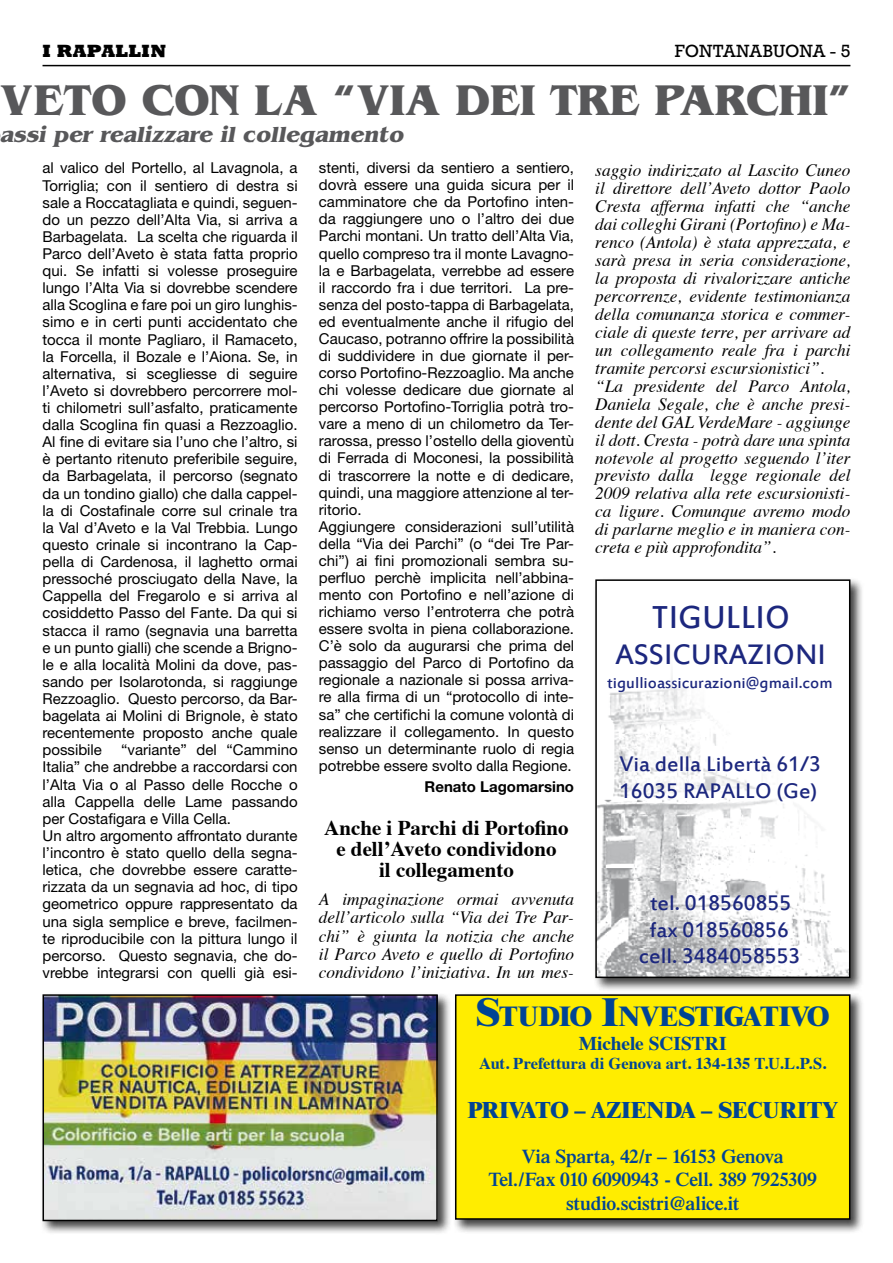
<style>
.page{position:relative;width:893px;height:1263px;background:#fff}
.page>*{position:absolute;margin:0;border:0;box-sizing:border-box;transform-origin:0 0}
.t1{font:700 45px "Benguiat";color:#58585a}
.t2{font:35.1px "Estrangelo Edessa";color:#1c277e}
.t3{font:31.2px "Estrangelo Edessa";color:#1c277e}
.t4{font:800 27.3px "Times";color:#004494}
.t5{font:23.4px/26.1px "Estrangelo Edessa";color:#1c277e}
.t6{font:italic 700 22.5px "Benguiat";color:#58585a}
.t7{font:800 22.5px "Times";letter-spacing:.005em;color:#004494}
.t8{font:700 21px/21.3px "Times";color:#000;text-align:center}
.t9{font:600 19.5px/23.4px "Times";letter-spacing:-.01em;color:#004494;text-align:center}
.t10{font:700 19.5px "Times";letter-spacing:-.01em;color:#004494}
.t11{font:18px "Rockwell";color:#000}
.t12{font:800 18px "Rockwell";letter-spacing:.025em;color:#000}
.t13{font:17.55px "Estrangelo Edessa";color:#1c277e}
.t14{font:italic 17.25px/18px "Times";color:#000}
.t15{font:700 16.5px "Times";letter-spacing:-.005em;color:#004494}
.t16{font:15px/17.1px "Helvetica Neue";color:#000}
.t17{font:700 15px "Helvetica Neue";color:#000}
.s1{font-size:39px}
</style>
<div class="page">
<hr style="left:43px;top:65px;width:807px;height:1px;background:#000">
<div style="left:593px;top:577px;width:272px;height:415px;background:#000;opacity:.75"></div>
<img style="left:598px;top:582px;width:249px;height:393px">
<div style="left:595px;top:579px;width:255px;height:399px;border:2px solid #000"></div>
<div style="left:40px;top:992px;width:412px;height:243px;background:#000;opacity:.75"></div>
<img style="left:46px;top:997px;width:389px;height:221px">
<div style="left:43px;top:994px;width:395px;height:227px;border:2px solid #000"></div>
<div style="left:453px;top:992px;width:412px;height:242px;background:#000;opacity:.75"></div>
<div style="left:456px;top:995px;width:394px;height:224px;background:#ffed00"></div>
<div style="left:455px;top:994px;width:395px;height:226px;border:2px solid #000"></div>
<p class="t12" style="left:43px;top:39px;width:125px">I RAPALLIN</p>
<p class="t11" style="left:675px;top:40px;width:177px">FONTANABUONA - 5</p>
<h1 class="t1" style="left:-1px;top:74px;width:853px">VETO CON LA “VIA DEI TRE PARCHI”</h1>
<h3 class="t6" style="left:0;top:121px;width:410px">assi per realizzare il collegamento</h3>
<p class="t16" style="left:43px;top:159px;width:257px;text-align:justify">al valico del Portello, al Lavagnola, a Torriglia; con il sentiero di destra si sale a Roccatagliata e quindi, seguen&shy;do un pezzo dell’Alta Via, si arriva a Barbagelata. La scelta che riguarda il Parco dell’Aveto è stata fatta proprio qui. Se infatti si volesse proseguire lungo l’Alta Via si dovrebbe scendere alla Scoglina e fare poi un giro lunghis&shy;simo e in certi punti accidentato che tocca il monte Pagliaro, il Ramaceto, la Forcella, il Bozale e l’Aiona. Se, in alternativa, si scegliesse di seguire l’Aveto si dovrebbero percorrere mol&shy;ti chilometri sull’asfalto, praticamente dalla Scoglina fin quasi a Rezzoaglio.<br>Al fine di evitare sia l’uno che l’altro, si è pertanto ritenuto preferibile seguire, da Barbagelata, il percorso (segnato da un tondino giallo) che dalla cappel&shy;la di Costafinale corre sul crinale tra la Val d’Aveto e la Val Trebbia. Lungo questo crinale si incontrano la Cap&shy;pella di Cardenosa, il laghetto ormai pressoché prosciugato della Nave, la Cappella del Fregarolo e si arriva al cosiddetto Passo del Fante. Da qui si stacca il ramo (segnavia una barretta e un punto gialli) che scende a Brigno&shy;le e alla località Molini da dove, pas&shy;sando per Isolarotonda, si raggiunge Rezzoaglio. Questo percorso, da Bar&shy;bagelata ai Molini di Brignole, è stato recentemente proposto anche quale possibile</p>
<p class="t16" style="left:319px;top:159px;width:257px">stenti, diversi da sentiero a sentiero, dovrà essere una guida sicura per il camminatore che da Portofino inten&shy;da raggiungere uno o l’altro dei due Parchi montani. Un tratto dell’Alta Via, quello compreso tra il monte Lavagno&shy;la e Barbagelata, verrebbe ad essere il raccordo fra i due territori. La pre&shy;senza del posto-tappa di Barbagelata, ed eventualmente anche il rifugio del Caucaso, potranno offrire la possibilità di suddividere in due giornate il per&shy;corso Portofino-Rezzoaglio. Ma anche chi volesse dedicare due giornate al percorso Portofino-Torriglia potrà tro&shy;vare a meno di un chilometro da Ter&shy;rarossa, presso l’ostello della gioventù di Ferrada di Moconesi, la possibilità di trascorrere la notte e di dedicare, quindi, una maggiore attenzione al ter&shy;ritorio.<br>Aggiungere considerazioni sull’utilità della “Via dei Parchi” (o “dei Tre Par&shy;chi”) ai fini promozionali sembra su&shy;perfluo perchè implicita nell’abbina&shy;mento con Portofino e nell’azione di richiamo verso l’entroterra che potrà essere svolta in piena collaborazione.<br>C’è solo da augurarsi che prima del passaggio del Parco di Portofino da regionale a nazionale si possa arriva&shy;re alla firma di un “protocollo di inte&shy;sa” che certifichi la comune volontà di realizzare il collegamento. In questo senso un determinante ruolo di regia potrebbe essere svolto dalla Regione.</p>
<p class="t17" style="left:425px;top:778px;width:151px">Renato Lagomarsino</p>
<h3 class="t8" style="left:324px;top:815px;width:246px">Anche i Parchi di Portofino e dell’Aveto condividono<br>il collegamento</h3>
<p class="t14" style="left:319px;top:889px;width:257px;text-align:justify">A impaginazione ormai avvenuta dell’articolo sulla “Via dei Tre Par&shy;chi” è giunta la notizia che anche il Parco Aveto e quello di Portofino condividono l’iniziativa. In un mes-</p>
<h3 class="t4" style="left:476px;top:999px;width:355px"><span class="s1">S</span>TUDIO <span class="s1">I</span>NVESTIGATIVO</h3>
<h3 class="t10" style="left:579px;top:1024px;width:149px">Michele SCISTRI</h3>
<p class="t15" style="left:479px;top:1048px;width:349px">Aut. Prefettura di Genova art. 134-135 T.U.L.P.S.</p>
<h3 class="t7" style="left:468px;top:1096px;width:371px">PRIVATO – AZIENDA – SECURITY</h3>
<h3 class="t9" style="left:488px;top:1144px;width:330px">Via Sparta, 42/r – 16153 Genova<br>Tel./Fax 010 6090943 - Cell. 389 7925309 studio.scistri@alice.it</h3>
<p class="t14" style="left:595px;top:160px;width:257px">saggio indirizzato al Lascito Cuneo il direttore dell’Aveto dottor Paolo Cresta afferma infatti che “anche dai colleghi Girani (Portofino) e Ma&shy;renco (Antola) è stata apprezzata, e sarà presa in seria considerazione, la proposta di rivalorizzare antiche percorrenze, evidente testimonianza della comunanza storica e commer&shy;ciale di queste terre, per arrivare ad un collegamento reale fra i parchi tramite percorsi escursionistici”. “La presidente del Parco Antola, Daniela Segale, che è anche presi&shy;dente del GAL VerdeMare - aggiunge il dott. Cresta - potrà dare una spinta notevole al progetto seguendo l’iter previsto dalla legge regionale del 2009 relativa alla rete escursionisti&shy;ca ligure. Comunque avremo modo di parlarne meglio e in maniera con&shy;creta e più approfondita”.</p>
<h2 class="t2" style="left:651px;top:600px;width:140px">TIGULLIO</h2>
<h3 class="t3" style="left:615px;top:639px;width:212px">ASSICURAZIONI</h3>
<p class="t13" style="left:607px;top:674px;width:227px">tigullioassicurazioni@gmail.com</p>
<p class="t16" style="left:43px;top:741px;width:257px;text-indent:79px">“variante” del “Cammino Italia” che andrebbe a raccordarsi con l’Alta Via o al Passo delle Rocche o alla Cappella delle Lame passando per Costafigara e Villa Cella.<br>Un altro argomento affrontato durante l’incontro è stato quello della segna&shy;letica, che dovrebbe essere caratte&shy;rizzata da un segnavia ad hoc, di tipo geometrico oppure rappresentato da una sigla semplice e breve, facilmen&shy;te riproducibile con la pittura lungo il percorso. Questo segnavia, che do&shy;vrebbe integrarsi con quelli già esi-</p>
<h3 class="t5" style="left:619px;top:751px;width:203px;line-height:27.3px">Via della Libertà 61/3<br>16035 RAPALLO (Ge)</h3>
<h3 class="t5" style="left:639px;top:892px;width:163px;text-align:center">tel. 018560855 fax 018560856 cell. 3484058553</h3>
</div>
